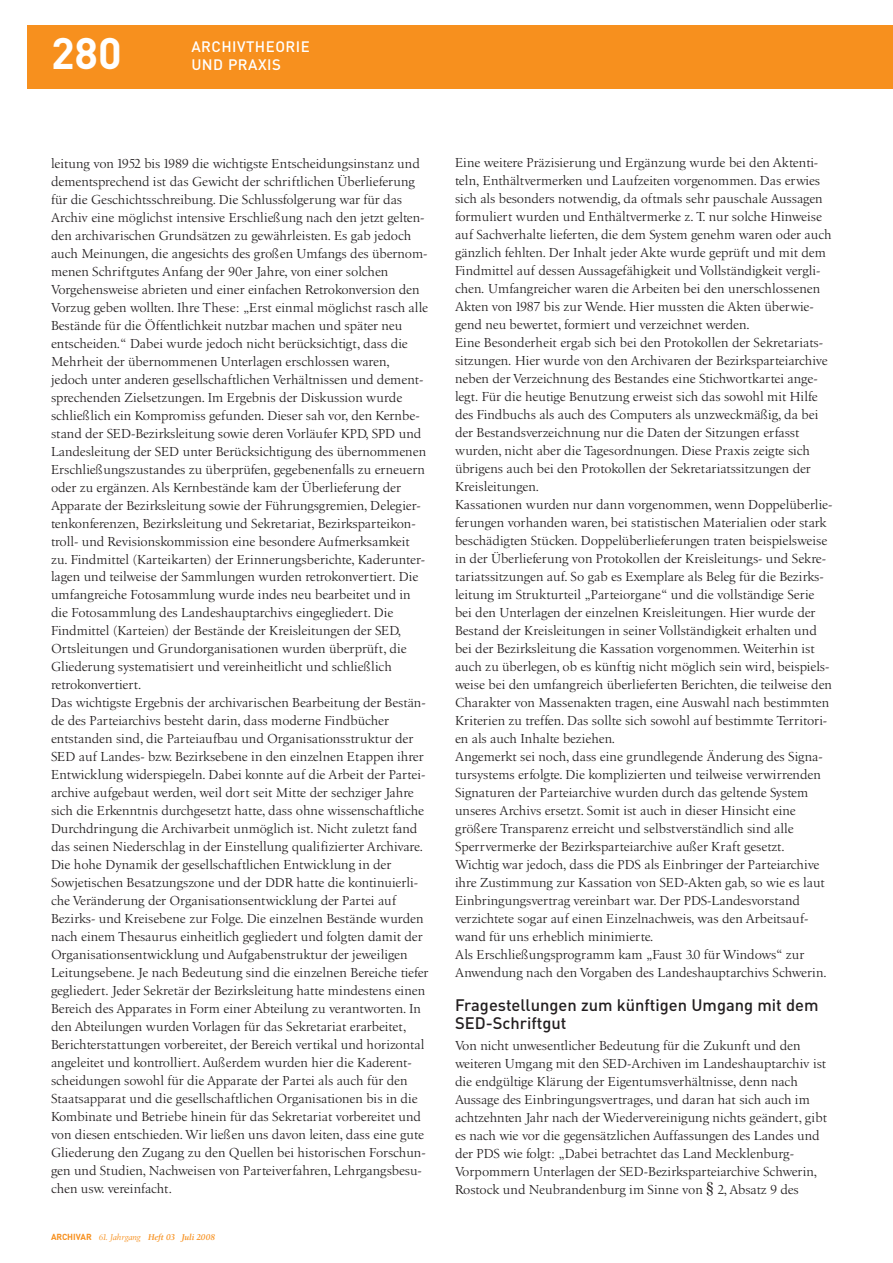
<style>
.page{position:relative;width:893px;height:1263px;background:#fff}
.page>*{position:absolute;margin:0;border:0;box-sizing:border-box;transform-origin:0 0}
.t1{font:700 43.5px "DIN";color:#fff}
.t2{font:500 16.5px/18px "DIN";color:#231f20}
.t3{font:500 15px/18px "DIN";letter-spacing:.03em;color:#fff}
.t4{font:13.5px/18px "Birka";color:#231f20}
.t5{font:italic 600 8.7px "Birka";letter-spacing:-.005em;color:#f7901e}
.s1{font-family:"DIN";font-weight:700;font-style:normal}
.s2{font-weight:400}
</style>
<div class="page">
<div style="left:28px;top:26px;width:865px;height:63px;background:#f7901e"></div>
<h1 class="t1" style="left:51px;top:29px;width:72px">280</h1>
<p class="t3" style="left:191px;top:40px;width:120px">ARCHIVTHEORIE<br>UND PRAXIS</p>
<p class="t4" style="left:51px;top:155px;width:379px">leitung von 1952 bis 1989 die wichtigste Entscheidungsinstanz und dementsprechend ist das Gewicht der schriftlichen Überlieferung für die Geschichtsschreibung. Die Schlussfolgerung war für das Archiv eine möglichst intensive Erschließung nach den jetzt gelten&shy;den archivarischen Grundsätzen zu gewährleisten. Es gab jedoch auch Meinungen, die angesichts des großen Umfangs des übernom&shy;menen Schriftgutes Anfang der 90er Jahre, von einer solchen Vorgehensweise abrieten und einer einfachen Retrokonversion den Vorzug geben wollten. Ihre These: „Erst einmal möglichst rasch alle Bestände für die Öffentlichkeit nutzbar machen und später neu entscheiden.“ Dabei wurde jedoch nicht berücksichtigt, dass die Mehrheit der übernommenen Unterlagen erschlossen waren, jedoch unter anderen gesellschaftlichen Verhältnissen und dement&shy;sprechenden Zielsetzungen. Im Ergebnis der Diskussion wurde schließlich ein Kompromiss gefunden. Dieser sah vor, den Kernbe&shy;stand der SED-Bezirksleitung sowie deren Vorläufer KPD, SPD und Landesleitung der SED unter Berücksichtigung des übernommenen Erschließungszustandes zu überprüfen, gegebenenfalls zu erneuern oder zu ergänzen. Als Kernbestände kam der Überlieferung der Apparate der Bezirksleitung sowie der Führungsgremien, Delegier&shy;tenkonferenzen, Bezirksleitung und Sekretariat, Bezirksparteikon&shy;troll- und Revisionskommission eine besondere Aufmerksamkeit zu. Findmittel (Karteikarten) der Erinnerungsberichte, Kaderunter&shy;lagen und teilweise der Sammlungen wurden retrokonvertiert. Die umfangreiche Fotosammlung wurde indes neu bearbeitet und in die Fotosammlung des Landeshauptarchivs eingegliedert. Die Findmittel (Karteien) der Bestände der Kreisleitungen der SED, Ortsleitungen und Grundorganisationen wurden überprüft, die Gliederung systematisiert und vereinheitlicht und schließlich retrokonvertiert.<br>Das wichtigste Ergebnis der archivarischen Bearbeitung der Bestän&shy;de des Parteiarchivs besteht darin, dass moderne Findbücher entstanden sind, die Parteiaufbau und Organisationsstruktur der SED auf Landes- bzw. Bezirksebene in den einzelnen Etappen ihrer Entwicklung widerspiegeln. Dabei konnte auf die Arbeit der Partei&shy;archive aufgebaut werden, weil dort seit Mitte der sechziger Jahre sich die Erkenntnis durchgesetzt hatte, dass ohne wissenschaftliche Durchdringung die Archivarbeit unmöglich ist. Nicht zuletzt fand das seinen Niederschlag in der Einstellung qualifizierter Archivare.<br>Die hohe Dynamik der gesellschaftlichen Entwicklung in der Sowjetischen Besatzungszone und der DDR hatte die kontinuierli&shy;che Veränderung der Organisationsentwicklung der Partei auf Bezirks- und Kreisebene zur Folge. Die einzelnen Bestände wurden nach einem Thesaurus einheitlich gegliedert und folgten damit der Organisationsentwicklung und Aufgabenstruktur der jeweiligen Leitungsebene. Je nach Bedeutung sind die einzelnen Bereiche tiefer gegliedert. Jeder Sekretär der Bezirksleitung hatte mindestens einen Bereich des Apparates in Form einer Abteilung zu verantworten. In den Abteilungen wurden Vorlagen für das Sekretariat erarbeitet, Berichterstattungen vorbereitet, der Bereich vertikal und horizontal angeleitet und kontrolliert. Außerdem wurden hier die Kaderent&shy;scheidungen sowohl für die Apparate der Partei als auch für den Staatsapparat und die gesellschaftlichen Organisationen bis in die Kombinate und Betriebe hinein für das Sekretariat vorbereitet und von diesen entschieden. Wir ließen uns davon leiten, dass eine gute Gliederung den Zugang zu den Quellen bei historischen Forschun&shy;gen und Studien, Nachweisen von Parteiverfahren, Lehrgangsbesu&shy;chen usw. vereinfacht.</p>
<p class="t4" style="left:455px;top:155px;width:379px">Eine weitere Präzisierung und Ergänzung wurde bei den Aktenti&shy;teln, Enthältvermerken und Laufzeiten vorgenommen. Das erwies sich als besonders notwendig, da oftmals sehr pauschale Aussagen formuliert wurden und Enthältvermerke z. T. nur solche Hinweise auf Sachverhalte lieferten, die dem System genehm waren oder auch gänzlich fehlten. Der Inhalt jeder Akte wurde geprüft und mit dem Findmittel auf dessen Aussagefähigkeit und Vollständigkeit vergli&shy;chen. Umfangreicher waren die Arbeiten bei den unerschlossenen Akten von 1987 bis zur Wende. Hier mussten die Akten überwie&shy;gend neu bewertet, formiert und verzeichnet werden.<br>Eine Besonderheit ergab sich bei den Protokollen der Sekretariats&shy;sitzungen. Hier wurde von den Archivaren der Bezirksparteiarchive neben der Verzeichnung des Bestandes eine Stichwortkartei ange&shy;legt. Für die heutige Benutzung erweist sich das sowohl mit Hilfe des Findbuchs als auch des Computers als unzweckmäßig, da bei der Bestandsverzeichnung nur die Daten der Sitzungen erfasst wurden, nicht aber die Tagesordnungen. Diese Praxis zeigte sich übrigens auch bei den Protokollen der Sekretariatssitzungen der Kreisleitungen.<br>Kassationen wurden nur dann vorgenommen, wenn Doppelüberlie&shy;ferungen vorhanden waren, bei statistischen Materialien oder stark beschädigten Stücken. Doppelüberlieferungen traten beispielsweise in der Überlieferung von Protokollen der Kreisleitungs- und Sekre&shy;tariatssitzungen auf. So gab es Exemplare als Beleg für die Bezirks&shy;leitung im Strukturteil „Parteiorgane“ und die vollständige Serie bei den Unterlagen der einzelnen Kreisleitungen. Hier wurde der Bestand der Kreisleitungen in seiner Vollständigkeit erhalten und bei der Bezirksleitung die Kassation vorgenommen. Weiterhin ist auch zu überlegen, ob es künftig nicht möglich sein wird, beispiels&shy;weise bei den umfangreich überlieferten Berichten, die teilweise den Charakter von Massenakten tragen, eine Auswahl nach bestimmten Kriterien zu treffen. Das sollte sich sowohl auf bestimmte Territori&shy;en als auch Inhalte beziehen.<br>Angemerkt sei noch, dass eine grundlegende Änderung des Signa&shy;tursystems erfolgte. Die komplizierten und teilweise verwirrenden Signaturen der Parteiarchive wurden durch das geltende System unseres Archivs ersetzt. Somit ist auch in dieser Hinsicht eine größere Transparenz erreicht und selbstverständlich sind alle Sperrvermerke der Bezirksparteiarchive außer Kraft gesetzt.<br>Wichtig war jedoch, dass die PDS als Einbringer der Parteiarchive ihre Zustimmung zur Kassation von SED-Akten gab, so wie es laut Einbringungsvertrag vereinbart war. Der PDS-Landesvorstand verzichtete sogar auf einen Einzelnachweis, was den Arbeitsauf&shy;wand für uns erheblich minimierte.<br>Als Erschließungsprogramm kam „Faust 3.0 für Windows“ zur Anwendung nach den Vorgaben des Landeshauptarchivs Schwerin.</p>
<p class="t2" style="left:455px;top:998px;width:365px">Fragestellungen zum künftigen Umgang mit dem<br>SED-Schriftgut</p>
<p class="t4" style="left:455px;top:1037px;width:373px">Von nicht unwesentlicher Bedeutung für die Zukunft und den weiteren Umgang mit den SED-Archiven im Landeshauptarchiv ist die endgültige Klärung der Eigentumsverhältnisse, denn nach Aussage des Einbringungsvertrages, und daran hat sich auch im achtzehnten Jahr nach der Wiedervereinigung nichts geändert, gibt es nach wie vor die gegensätzlichen Auffassungen des Landes und der PDS wie folgt: „Dabei betrachtet das Land Mecklenburg-Vorpommern Unterlagen der SED-Bezirksparteiarchive Schwerin, Rostock und Neubrandenburg im Sinne von § 2, Absatz 9 des</p>
<p class="t5" style="left:51px;top:1233px;width:166px"><span class="s1">ARCHIVAR</span> <span class="s2">61. Jahrgang</span> Heft 03 Juli 2008</p>
</div>
